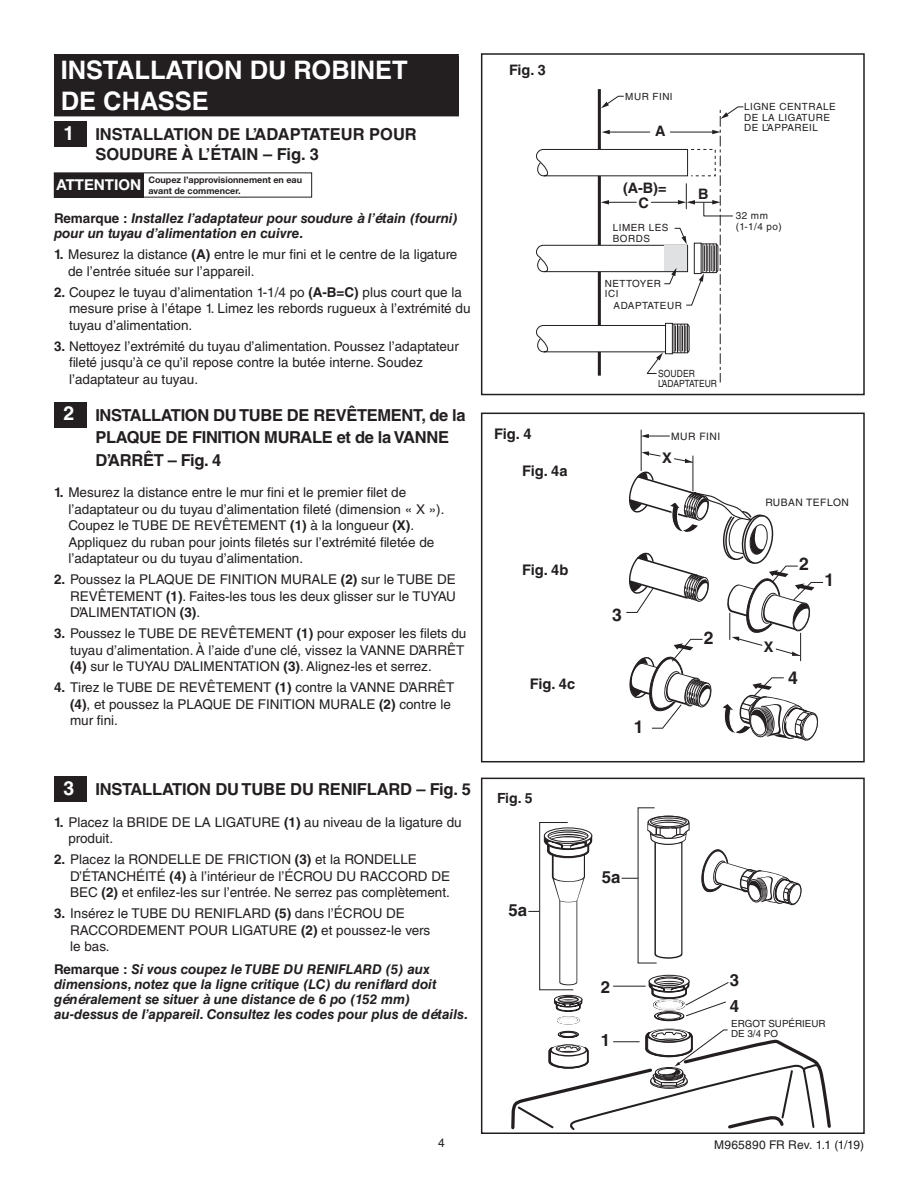
<style>
.page{position:relative;width:918px;height:1188px;background:#fff}
.page>*{position:absolute;margin:0;border:0;box-sizing:border-box;transform-origin:0 0}
.t1{font:700 25.5px/30.6px "Helvetica LT Std";color:#fff}
.t2{font:700 19.5px "Helvetica LT Std";color:#fff}
.t3{font:700 17.55px "Helvetica LT Std";color:#231f20}
.t4{font:700 16.8px/25.2px "Helvetica LT Std";color:#231f20}
.t5{font:700 16.5px/22.5px "Helvetica LT Std";letter-spacing:-.02em;color:#231f20}
.t6{font:700 16.5px/19.8px "Helvetica LT Std";color:#231f20}
.t7{font:700 15px "Helvetica Neue LT Std";color:#fff}
.t8{font:700 14.7px "Helvetica LT Std";color:#231f20}
.t9{font:700 14.4px "Helvetica LT Std";color:#231f20}
.t10{font:700 13.95px "Helvetica LT Std";color:#231f20}
.t11{font:13.5px/16.5px "Helvetica LT Std";color:#231f20}
.t12{font:italic 700 13.5px/15px "Helvetica LT Std";color:#231f20}
.t13{font:12px "Helvetica LT Std";letter-spacing:.015em;color:#231f20}
.t14{font:10.2px "Helvetica LT Std";letter-spacing:.05em;color:#231f20}
.t15{font:9.9px/10.6px "Helvetica LT Std";letter-spacing:.05em;color:#231f20}
.t16{font:9.9px/10.6px "Helvetica LT Std";letter-spacing:.005em;color:#231f20;scale:.86 1}
.t17{font:9.75px/9.8px "Helvetica LT Std";color:#231f20}
.t18{font:700 9px/10.8px "Helvetica Neue LT Std";color:#231f20}
.s1{font-style:normal}
.s2{font-weight:700}
</style>
<div class="page">
<svg style="left:511px;top:807px;width:320px;height:323px"></svg>
<div style="left:481px;top:778px;width:384px;height:356px;border:2px solid #231f20"></div>
<svg style="left:642px;top:434px;width:27px;height:4px"></svg>
<svg style="left:642px;top:451px;width:19px;height:6px"></svg>
<svg style="left:674px;top:458px;width:19px;height:5px"></svg>
<hr style="left:641px;top:430px;width:1px;height:41px;background:#231f20">
<hr style="left:693px;top:456px;width:1px;height:35px;background:#231f20">
<svg style="left:626px;top:470px;width:198px;height:271px"></svg>
<div style="left:481px;top:413px;width:384px;height:349px;border:2px solid #231f20"></div>
<hr style="left:598px;top:89px;width:3px;height:287px;background:#231f20">
<svg style="left:536px;top:95px;width:208px;height:287px"></svg>
<div style="left:481px;top:53px;width:384px;height:342px;border:2px solid #231f20"></div>
<div style="left:55px;top:55px;width:403px;height:61px;background:#231f20"></div>
<hr style="left:54px;top:54px;width:405px;height:2px;background:#231f20">
<hr style="left:54px;top:55px;width:2px;height:60px;background:#231f20">
<hr style="left:458px;top:55px;width:1px;height:60px;background:#231f20">
<hr style="left:54px;top:115px;width:405px;height:1px;background:#231f20">
<div style="left:54px;top:122px;width:32px;height:25px;background:#231f20"></div>
<div style="left:54px;top:402px;width:32px;height:26px;background:#231f20"></div>
<div style="left:54px;top:776px;width:32px;height:26px;background:#231f20"></div>
<div style="left:54px;top:173px;width:90px;height:25px;background:#231f20"></div>
<p class="t1" style="left:61px;top:54px;width:349px">INSTALLATION DU ROBINET<br>DE CHASSE</p>
<p class="t2" style="left:64px;top:121px;width:12px">1</p>
<p class="t6" style="left:95px;top:124px;width:323px">INSTALLATION DE L’ADAPTATEUR POUR<br>SOUDURE À L’ÉTAIN – Fig. 3</p>
<p class="t7" style="left:57px;top:175px;width:86px">ATTENTION</p>
<p class="t18" style="left:148px;top:174px;width:155px">Coupez l’approvisionnement en eau avant de commencer.</p>
<p class="t12" style="left:54px;top:211px;width:405px"><span class="s1">Remarque :</span> Installez l’adaptateur pour soudure à l’étain (fourni) pour un tuyau d’alimentation en cuivre.</p>
<p class="t11" style="left:68px;top:246px;width:391px;text-indent:-14px"><span class="s2">1.</span> Mesurez la distance <span class="s2">(A)</span> entre le mur fini et le centre de la ligature de l’entrée située sur l’appareil.</p>
<p class="t11" style="left:69px;top:284px;width:403px;text-indent:-15px"><span class="s2">2.</span> Coupez le tuyau d’alimentation 1-1/4 po <span class="s2">(A-B=C)</span> plus court que la mesure prise à l’étape 1. Limez les rebords rugueux à l’extrémité du tuyau d’alimentation.</p>
<p class="t11" style="left:69px;top:338px;width:391px;text-indent:-15px"><span class="s2">3.</span> Nettoyez l’extrémité du tuyau d’alimentation. Poussez l’adaptateur fileté jusqu’à ce qu’il repose contre la butée interne. Soudez l’adaptateur au tuyau.</p>
<p class="t2" style="left:64px;top:402px;width:12px">2</p>
<p class="t5" style="left:95px;top:403px;width:372px">INSTALLATION DU TUBE DE REVÊTEMENT, de la<br>PLAQUE DE FINITION MURALE et de la VANNE<br>D’ARRÊT – Fig. 4</p>
<p class="t11" style="left:68px;top:484px;width:378px;text-indent:-14px"><span class="s2">1.</span> Mesurez la distance entre le mur fini et le premier filet de l’adaptateur ou du tuyau d’alimentation fileté (dimension « X »).<br>Coupez le TUBE DE REVÊTEMENT <span class="s2">(1)</span> à la longueur <span class="s2">(X)</span>.<br>Appliquez du ruban pour joints filetés sur l’extrémité filetée de l’adaptateur ou du tuyau d’alimentation.</p>
<p class="t11" style="left:70px;top:571px;width:387px;text-align:justify;text-indent:-16px"><span class="s2">2.</span> Poussez la PLAQUE DE FINITION MURALE <span class="s2">(2)</span> sur le TUBE DE REVÊTEMENT <span class="s2">(1)</span>. Faites-les tous les deux glisser sur le TUYAU D’ALIMENTATION <span class="s2">(3)</span>.</p>
<p class="t11" style="left:70px;top:625px;width:398px;text-indent:-16px"><span class="s2">3.</span> Poussez le TUBE DE REVÊTEMENT <span class="s2">(1)</span> pour exposer les filets du tuyau d’alimentation. À l’aide d’une clé, vissez la VANNE D’ARRÊT <span class="s2">(4)</span> sur le TUYAU D’ALIMENTATION <span class="s2">(3)</span>. Alignez-les et serrez.</p>
<p class="t11" style="left:70px;top:679px;width:386px;text-indent:-16px"><span class="s2">4.</span> Tirez le TUBE DE REVÊTEMENT <span class="s2">(1)</span> contre la VANNE D’ARRÊT <span class="s2">(4)</span>, et poussez la PLAQUE DE FINITION MURALE <span class="s2">(2)</span> contre le mur fini.</p>
<p class="t2" style="left:64px;top:776px;width:12px">3</p>
<p class="t5" style="left:95px;top:778px;width:377px">INSTALLATION DU TUBE DU RENIFLARD – Fig. 5</p>
<p class="t11" style="left:68px;top:814px;width:395px;text-indent:-14px"><span class="s2">1.</span> Placez la BRIDE DE LA LIGATURE <span class="s2">(1)</span> au niveau de la ligature du produit.</p>
<p class="t11" style="left:70px;top:851px;width:382px;text-indent:-16px"><span class="s2">2.</span> Placez la RONDELLE DE FRICTION <span class="s2">(3)</span> et la RONDELLE<br>D’ÉTANCHÉITÉ <span class="s2">(4)</span> à l’intérieur de l’ÉCROU DU RACCORD DE<br>BEC <span class="s2">(2)</span> et enfilez-les sur l’entrée. Ne serrez pas complètement.</p>
<p class="t11" style="left:70px;top:905px;width:362px;text-indent:-16px"><span class="s2">3.</span> Insérez le TUBE DU RENIFLARD <span class="s2">(5)</span> dans l’ÉCROU DE<br>RACCORDEMENT POUR LIGATURE <span class="s2">(2)</span> et poussez-le vers le bas.</p>
<p class="t12" style="left:54px;top:961px;width:416px"><span class="s1">Remarque :</span> Si vous coupez le TUBE DU RENIFLARD (5) aux dimensions, notez que la ligne critique (LC) du reniflard doit généralement se situer à une distance de 6 po (152 mm) au-dessus de l’appareil. Consultez les codes pour plus de détails.</p>
<p class="t9" style="left:509px;top:61px;width:38px">Fig. 3</p>
<p class="t8" style="left:494px;top:425px;width:39px">Fig. 4</p>
<p class="t8" style="left:522px;top:462px;width:47px">Fig. 4a</p>
<p class="t8" style="left:522px;top:561px;width:48px">Fig. 4b</p>
<p class="t8" style="left:530px;top:674px;width:47px">Fig. 4c</p>
<p class="t10" style="left:497px;top:790px;width:37px">Fig. 5</p>
<p class="t4" style="left:508px;top:897px;width:20px">5a</p>
<p class="t15" style="left:625px;top:91px;width:49px">MUR FINI</p>
<p class="t9" style="left:655px;top:122px;width:12px">A</p>
<p class="t9" style="left:623px;top:179px;width:45px">(A-B)=</p>
<p class="t9" style="left:698px;top:185px;width:12px">B</p>
<p class="t9" style="left:638px;top:194px;width:12px">C</p>
<p class="t15" style="left:613px;top:222px;width:57px">LIMER LES<br>BORDS</p>
<p class="t15" style="left:605px;top:278px;width:58px">NETTOYER<br>ICI</p>
<p class="t15" style="left:614px;top:300px;width:70px">ADAPTATEUR</p>
<p class="t15" style="left:744px;top:101px;width:93px">LIGNE CENTRALE<br>DE LA LIGATURE<br>DE L’APPAREIL</p>
<p class="t15" style="left:736px;top:210px;width:48px">32 mm (1-1/4 po)</p>
<p class="t16" style="left:658px;top:368px;width:70px">SOUDER<br>L’ADAPTATEUR</p>
<p class="t14" style="left:671px;top:431px;width:51px">MUR FINI</p>
<p class="t8" style="left:662px;top:449px;width:11px">X</p>
<p class="t3" style="left:612px;top:604px;width:11px">3</p>
<p class="t3" style="left:634px;top:717px;width:11px">1</p>
<p class="t3" style="left:704px;top:627px;width:11px">2</p>
<p class="t14" style="left:765px;top:497px;width:85px">RUBAN TEFLON</p>
<p class="t3" style="left:799px;top:554px;width:11px">2</p>
<p class="t3" style="left:824px;top:569px;width:11px">1</p>
<p class="t8" style="left:764px;top:638px;width:11px">X</p>
<p class="t3" style="left:788px;top:667px;width:11px">4</p>
<p class="t4" style="left:602px;top:864px;width:20px">5a</p>
<p class="t4" style="left:601px;top:974px;width:11px">2</p>
<p class="t4" style="left:730px;top:968px;width:11px">3<br>4</p>
<p class="t4" style="left:601px;top:1027px;width:11px">1</p>
<p class="t17" style="left:731px;top:1019px;width:96px">ERGOT SUPÉRIEUR<br>DE 3/4 PO</p>
<p class="t13" style="left:438px;top:1136px;width:8px">4</p>
<p class="t13" style="left:714px;top:1138px;width:151px">M965890 FR Rev. 1.1 (1/19)</p>
</div>
